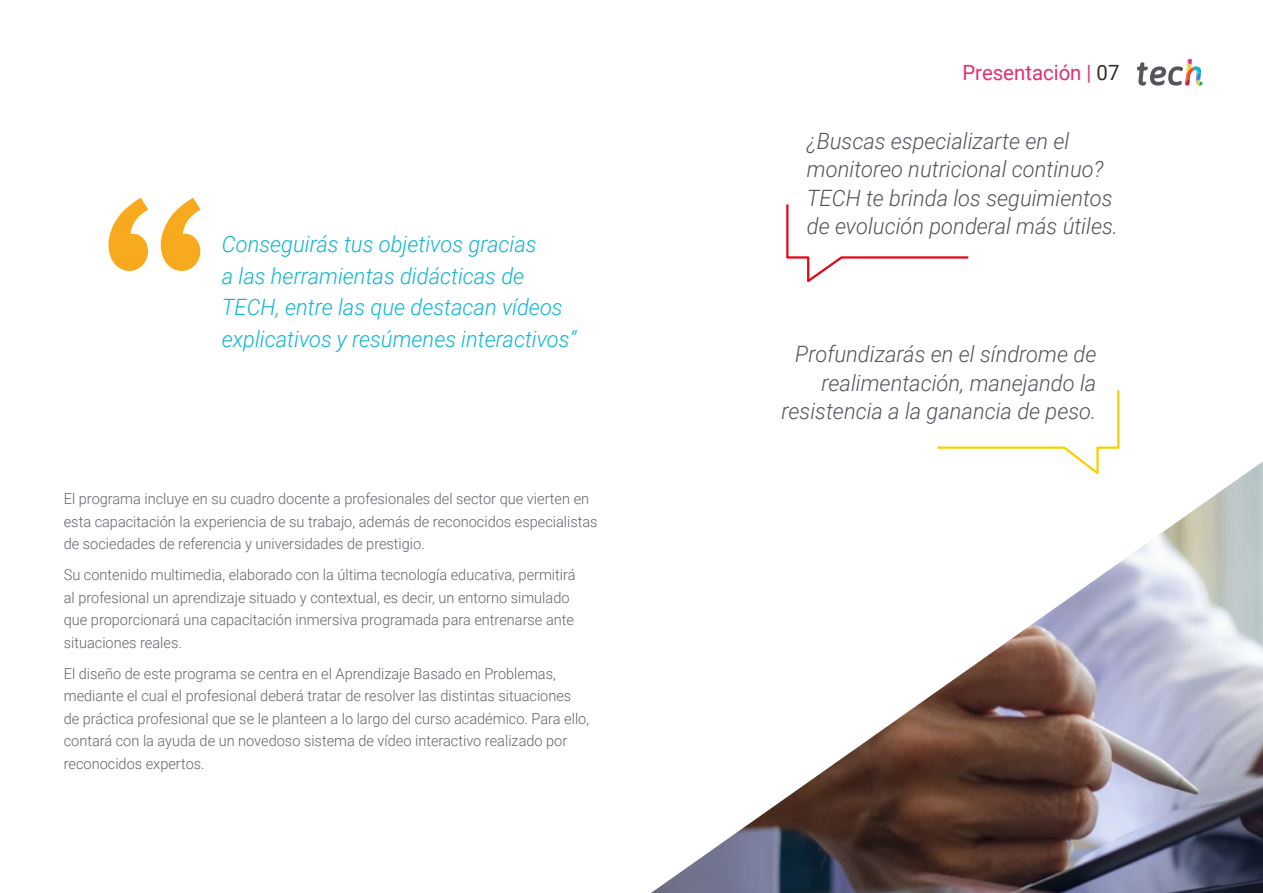
<style>
.page{position:relative;width:1263px;height:893px;background:#fff}
.page>*{position:absolute;margin:0;border:0;box-sizing:border-box;transform-origin:0 0}
.t1{font:italic 300 22.5px/28.5px "Roboto";color:#52555b;text-align:right}
.t2{font:italic 300 22.5px/31.5px "Roboto";color:#0fb6cf}
.t3{font:21px "Roboto";color:#df3174}
.t4{font:300 15px/22.5px "Roboto";color:#61646a}
.s1{color:#312e20}
</style>
<div class="page">
<img style="left:651px;top:461px;width:612px;height:432px">
<svg style="left:935px;top:390px;width:185px;height:88px"></svg>
<svg style="left:786px;top:204px;width:183px;height:78px"></svg>
<svg style="left:108px;top:198px;width:93px;height:73px"></svg>
<svg style="left:1137px;top:59px;width:65px;height:27px"></svg>
<h1 class="t2" style="left:222px;top:228px;width:356px">Conseguirás tus objetivos gracias<br>a las herramientas didácticas de TECH, entre las que destacan vídeos explicativos y resúmenes interactivos”</h1>
<p class="t4" style="left:64px;top:487px;width:535px">El programa incluye en su cuadro docente a profesionales del sector que vierten en esta capacitación la experiencia de su trabajo, además de reconocidos especialistas de sociedades de referencia y universidades de prestigio.</p>
<p class="t4" style="left:64px;top:563px;width:513px">Su contenido multimedia, elaborado con la última tecnología educativa, permitirá al profesional un aprendizaje situado y contextual, es decir, un entorno simulado que proporcionará una capacitación inmersiva programada para entrenarse ante situaciones reales.</p>
<p class="t4" style="left:64px;top:662px;width:527px">El diseño de este programa se centra en el Aprendizaje Basado en Problemas, mediante el cual el profesional deberá tratar de resolver las distintas situaciones de práctica profesional que se le planteen a lo largo del curso académico. Para ello, contará con la ayuda de un novedoso sistema de vídeo interactivo realizado por reconocidos expertos.</p>
<h2 class="t3" style="left:962px;top:57px;width:159px">Presentación | <span class="s1">07</span></h2>
<h1 class="t1" style="left:807px;top:126px;width:313px;text-align:left">¿Buscas especializarte en el monitoreo nutricional continuo?<br>TECH te brinda los seguimientos de evolución ponderal más útiles.</h1>
<h1 class="t1" style="left:781px;top:339px;width:316px">Profundizarás en el síndrome de realimentación, manejando la resistencia a la ganancia de peso.</h1>
</div>
